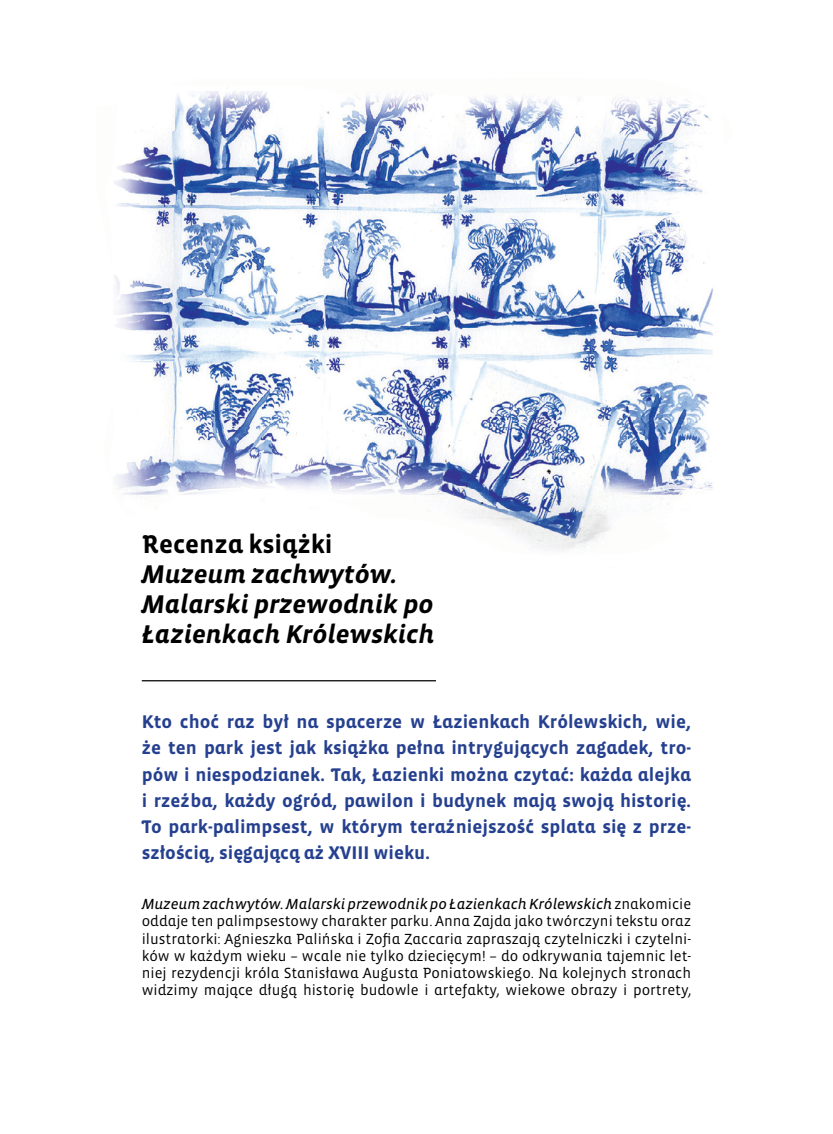
<style>
.page{position:relative;width:833px;height:1134px;background:#fff}
.page>*{position:absolute;margin:0;border:0;box-sizing:border-box;transform-origin:0 0}
.t1{font:italic 700 26.25px/30.1px "Vista Sans Alt";color:#000}
.t2{font:700 26.25px "Vista Sans Alt";color:#000}
.t3{font:700 18.75px/26.2px "Vista Sans Alt";color:#25408f;text-align:justify}
.t4{font:15px/17.2px "Vista Sans Alt";color:#000;text-align:justify}
.s1{font-style:italic}
</style>
<div class="page">
<img style="left:114px;top:91px;width:599px;height:460px">
<hr style="left:142px;top:680px;width:294px;height:1px;background:#000">
<h1 class="t2" style="left:142px;top:530px;width:192px">Recenza książki</h1>
<h1 class="t1" style="left:142px;top:559px;width:294px">Muzeum zachwytów.<br>Malarski przewodnik po<br>Łazienkach Królewskich</h1>
<p class="t3" style="left:142px;top:709px;width:551px">Kto choć raz był na spacerze w Łazienkach Królewskich, wie, że ten park jest jak książka pełna intrygujących zagadek, tro&shy;pów i niespodzianek. Tak, Łazienki można czytać: każda alejka i rzeźba, każdy ogród, pawilon i budynek mają swoją historię.<br>To park-palimpsest, w którym teraźniejszość splata się z prze&shy;szłością, sięgającą aż XVIII wieku.</p>
<p class="t4" style="left:142px;top:896px;width:551px"><span class="s1">Muzeum zachwytów. Malarski przewodnik po Łazienkach Królewskich</span> znakomicie oddaje ten palimpsestowy charakter parku. Anna Zajda jako twórczyni tekstu oraz ilustratorki: Agnieszka Palińska i Zofia Zaccaria zapraszają czytelniczki i czytelni&shy;ków w każdym wieku – wcale nie tylko dziecięcym! – do odkrywania tajemnic let&shy;niej rezydencji króla Stanisława Augusta Poniatowskiego. Na kolejnych stronach widzimy mające długą historię budowle i artefakty, wiekowe obrazy i portrety,</p>
</div>
